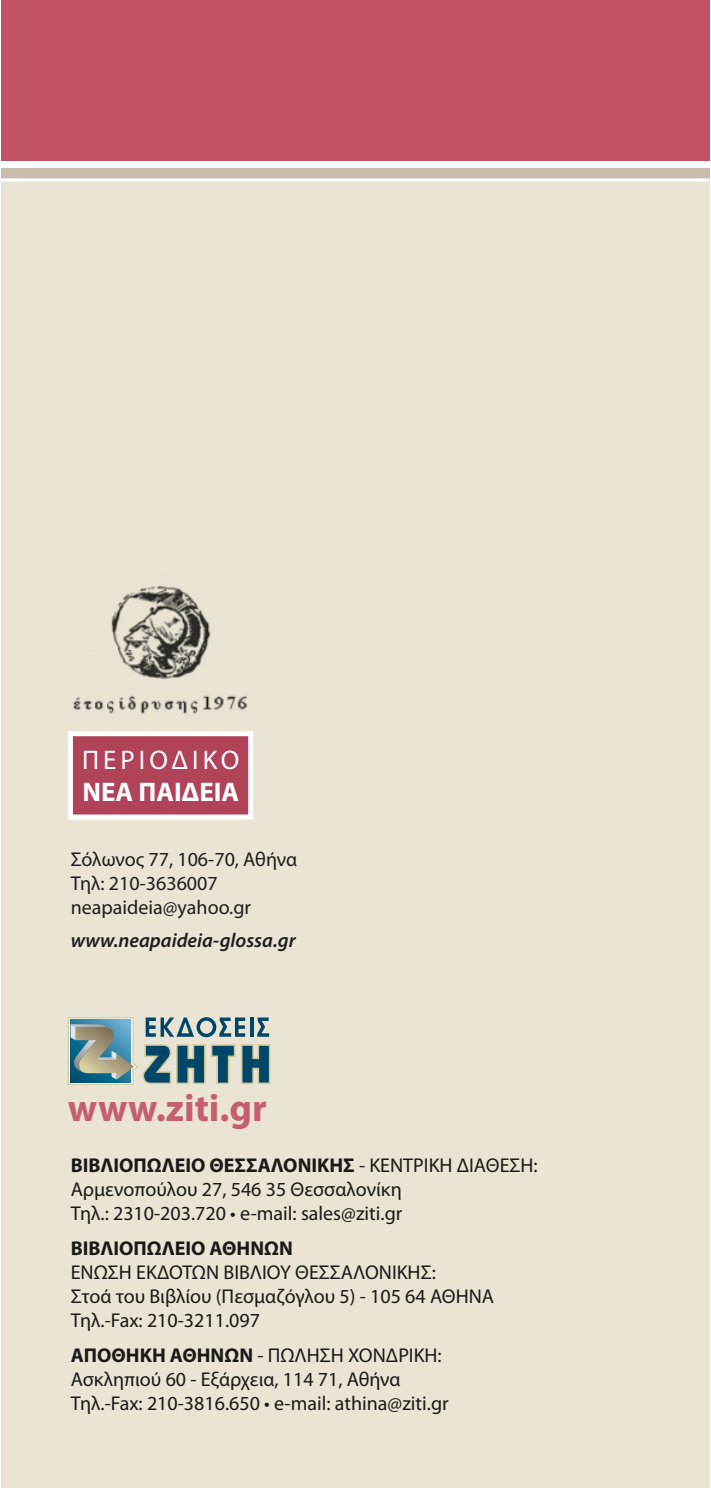
<style>
.page{position:relative;width:711px;height:1488px;background:#fff}
.page>*{position:absolute;margin:0;border:0;box-sizing:border-box;transform-origin:0 0}
.t1{font:700 38.75px "Myriad Pro";color:#c45e70}
.t2{font:700 27px "Myriad Pro";color:#fff}
.t3{font:27px "Myriad Pro";letter-spacing:.15em;color:#fff}
.t4{font:20px/24px "Myriad Pro";color:#1e1e1e}
.t5{font:italic 600 20px "Myriad Pro";color:#1e1e1e}
.t6{font:700 20px "Myriad Pro";color:#1e1e1e}
.s1{font-weight:700}
</style>
<div class="page">
<div style="left:1px;top:0;width:708px;height:160px;background:#bf5365"></div>
<div style="left:1px;top:168px;width:708px;height:1319px;background:#eae4d5"></div>
<div style="left:1px;top:168px;width:708px;height:12px;background:#c8bdac"></div>
<hr style="left:1px;top:178px;width:708px;height:3px;background:#fff">
<svg style="left:68px;top:1017px;width:203px;height:68px"></svg>
<svg style="left:68px;top:731px;width:185px;height:88px;background:#bc5f73"></svg>
<img style="left:73px;top:586px;width:174px;height:128px">
<h2 class="t3" style="left:82px;top:745px;width:159px">ΠΕΡΙΟ∆ΙΚΟ</h2>
<h2 class="t2" style="left:82px;top:776px;width:158px">ΝΕΑ ΠΑΙ∆ΕΙΑ</h2>
<p class="t4" style="left:71px;top:847px;width:228px">Σόλωνος 77, 106-70, Αθήνα<br>Tηλ: 210-3636007 neapaideia@yahoo.gr</p>
<p class="t5" style="left:71px;top:928px;width:226px">www.neapaideia-glossa.gr</p>
<h1 class="t1" style="left:68px;top:1085px;width:200px">www.ziti.gr</h1>
<p class="t4" style="left:71px;top:1153px;width:468px"><span class="s1">BIBΛIOΠΩΛEIO ΘΕΣΣΑΛΟΝΙΚΗΣ</span> - KENTPIKH ∆IAΘEΣH:<br>Aρμενοπούλου 27, 546 35 Θεσσαλονίκη<br>Tηλ.: 2310-203.720 • e-mail: sales@ziti.gr</p>
<p class="t6" style="left:71px;top:1237px;width:223px">BIBΛIOΠΩΛEIO AΘHNΩN</p>
<p class="t4" style="left:71px;top:1260px;width:425px">ENΩΣH EK∆OTΩN BIBΛIOY ΘEΣΣAΛONIKHΣ:<br>Στοά του Bιβλίου (Πεσμαζόγλου 5) - 105 64 AΘHNA<br>Tηλ.-Fax: 210-3211.097</p>
<p class="t4" style="left:71px;top:1343px;width:379px"><span class="s1">AΠOΘHKH AΘHNΩN</span> - ΠΩΛHΣH XON∆PIKH:<br>Aσκληπιού 60 - Eξάρχεια, 114 71, Aθήνα<br>Tηλ.-Fax: 210-3816.650 • e-mail: athina@ziti.gr</p>
</div>
